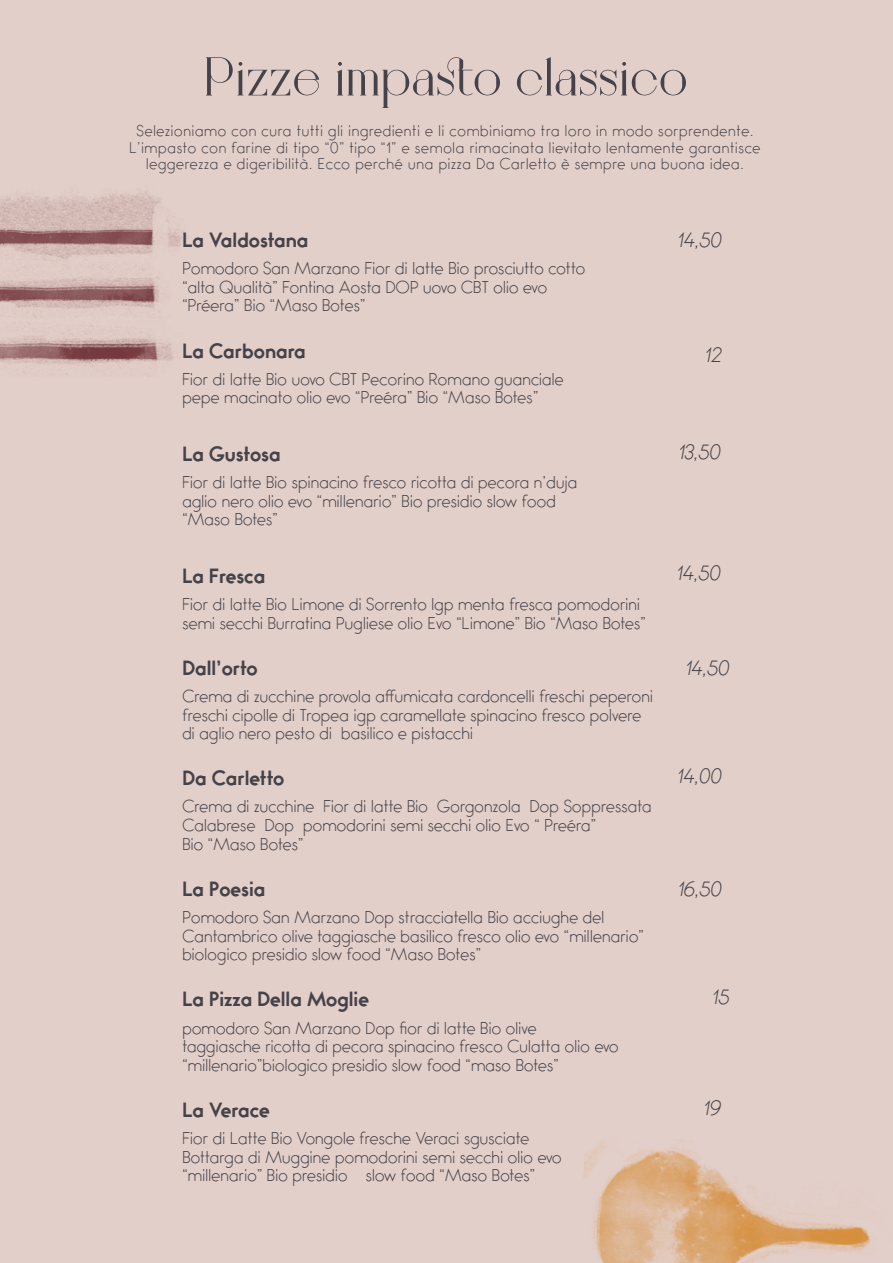
<style>
.page{position:relative;width:893px;height:1263px;background:#e3cfc9}
.page>*{position:absolute;margin:0;border:0;box-sizing:border-box;transform-origin:0 0}
.t1{font:700 52.5px "Bigilla";color:#454249}
.t2{font:700 18px "Bambino";color:#454249}
.t3{font:italic 300 18px "Bambino";color:#454249}
.t4{font:300 15px/18.6px "Bambino";letter-spacing:.02em;color:#454249}
.t5{font:300 13.5px/16.5px "Bambino";letter-spacing:.06em;color:#454249;text-align:center}
</style>
<div class="page">
<img style="left:583px;top:1140px;width:287px;height:123px">
<img style="left:0;top:191px;width:183px;height:184px">
<h1 class="t1" style="left:204px;top:45px;width:485px">Pizze impasto classico</h1>
<p class="t5" style="left:129px;top:123px;width:632px">Selezioniamo con cura tutti gli ingredienti e li combiniamo tra loro in modo sorprendente.<br>L’impasto con farine di tipo “0” tipo “1” e semola rimacinata lievitato lentamente garantisce leggerezza e digeribilità. Ecco perché una pizza Da Carletto è sempre una buona idea.</p>
<p class="t2" style="left:182px;top:230px;width:128px">La Valdostana</p>
<p class="t4" style="left:182px;top:260px;width:404px">Pomodoro San Marzano Fior di latte Bio prosciutto cotto “alta Qualità” Fontina Aosta DOP uovo CBT olio evo “Préera” Bio “Maso Botes”</p>
<p class="t2" style="left:182px;top:341px;width:125px">La Carbonara</p>
<p class="t4" style="left:182px;top:370px;width:383px">Fior di latte Bio uovo CBT Pecorino Romano guanciale pepe macinato olio evo “Preéra” Bio “Maso Botes”</p>
<p class="t2" style="left:182px;top:444px;width:100px">La Gustosa</p>
<p class="t4" style="left:182px;top:474px;width:396px">Fior di latte Bio spinacino fresco ricotta di pecora n’duja aglio nero olio evo “millenario” Bio presidio slow food “Maso Botes”</p>
<p class="t2" style="left:182px;top:566px;width:84px">La Fresca</p>
<p class="t4" style="left:182px;top:596px;width:465px">Fior di latte Bio Limone di Sorrento Igp menta fresca pomodorini semi secchi Burratina Pugliese olio Evo “Limone” Bio “Maso Botes”</p>
<p class="t2" style="left:182px;top:658px;width:77px">Dall’orto</p>
<p class="t4" style="left:182px;top:687px;width:472px">Crema di zucchine provola affumicata cardoncelli freschi peperoni freschi cipolle di Tropea igp caramellate spinacino fresco polvere di aglio nero pesto di basilico e pistacchi</p>
<p class="t2" style="left:182px;top:769px;width:103px">Da Carletto</p>
<p class="t4" style="left:182px;top:798px;width:471px">Crema di zucchine Fior di latte Bio Gorgonzola Dop Soppressata<br>Calabrese Dop pomodorini semi secchi olio Evo “ Preéra”<br>Bio “Maso Botes”</p>
<p class="t2" style="left:182px;top:879px;width:85px">La Poesia</p>
<p class="t4" style="left:182px;top:908px;width:463px">Pomodoro San Marzano Dop stracciatella Bio acciughe del<br>Cantambrico olive taggiasche basilico fresco olio evo “millenario” biologico presidio slow food “Maso Botes”</p>
<p class="t2" style="left:182px;top:990px;width:188px">La Pizza Della Moglie</p>
<p class="t4" style="left:182px;top:1019px;width:438px">pomodoro San Marzano Dop fior di latte Bio olive<br>taggiasche ricotta di pecora spinacino fresco Culatta olio evo “millenario”biologico presidio slow food “maso Botes”</p>
<p class="t2" style="left:182px;top:1100px;width:89px">La Verace</p>
<p class="t4" style="left:182px;top:1129px;width:381px">Fior di Latte Bio Vongole fresche Veraci sgusciate<br>Bottarga di Muggine pomodorini semi secchi olio evo “millenario” Bio presidio slow food “Maso Botes”</p>
<p class="t3" style="left:679px;top:230px;width:45px">14,50</p>
<p class="t3" style="left:707px;top:346px;width:18px">12</p>
<p class="t3" style="left:680px;top:442px;width:44px">13,50</p>
<p class="t3" style="left:679px;top:563px;width:45px">14,50</p>
<p class="t3" style="left:687px;top:658px;width:45px">14,50</p>
<p class="t3" style="left:679px;top:766px;width:46px">14,00</p>
<p class="t3" style="left:680px;top:879px;width:45px">16,50</p>
<p class="t3" style="left:714px;top:987px;width:19px">15</p>
<p class="t3" style="left:705px;top:1098px;width:19px">19</p>
</div>
